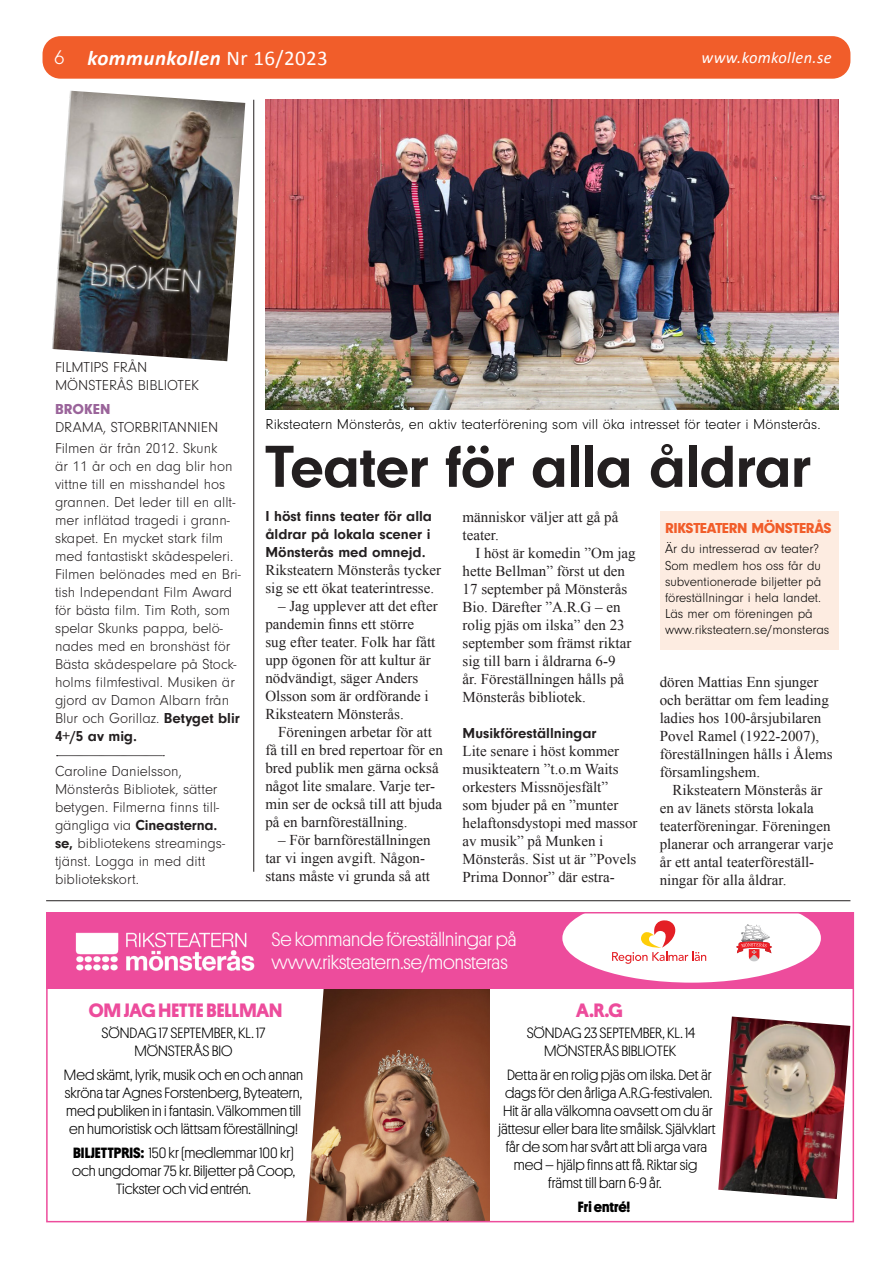
<style>
.page{position:relative;width:893px;height:1263px;background:#fff}
.page>*{position:absolute;margin:0;border:0;box-sizing:border-box;transform-origin:0 0}
.t1{font:700 61.5px "Neuzeit Gro";letter-spacing:-.02em;color:#231f20}
.t2{font:italic 700 21px "Calibri";letter-spacing:.02em;color:#fff}
.t3{font:300 21px "Neuzeit Gro";color:#fff}
.t4{font:300 19.5px/23.4px "Stage Sans";letter-spacing:-.005em;color:#fff}
.t5{font:700 19.5px "Stage Sans";letter-spacing:-.005em;color:#ed4c9c}
.t6{font:italic 16.5px "Calibri";letter-spacing:.02em;color:#fff}
.t7{font:15px/18px "Times New Roman";color:#231f20}
.t8{font:300 15px/18px "Neuzeit Gro";color:#231f20}
.t9{font:300 15px/18px "Stage Sans";color:#000;text-align:center}
.t10{font:700 15px/18px "Neuzeit Gro";color:#231f20;text-align:justify}
.t11{font:300 15px "Neuzeit Gro";color:#000}
.t12{font:900 15px "Neuzeit Gro";letter-spacing:-.03em;color:#f15d2a}
.t13{font:700 15px "Stage Sans";letter-spacing:-.005em;color:#000}
.t14{font:900 15px "Neuzeit Gro";color:#9a649a}
.t15{font:300 13.5px/16.2px "Neuzeit Gro";color:#000}
.s1{font-weight:400;font-style:normal}
.s2{font-weight:700}
</style>
<div class="page">
<div style="left:43px;top:36px;width:807px;height:43px;background:#f15d2a;border-radius:18px"></div>
<hr style="left:46px;top:900px;width:804px;height:1px;background:#231f20">
<img style="left:265px;top:100px;width:574px;height:310px">
<svg style="left:57px;top:755px;width:107px;height:1px"></svg>
<img style="left:52px;top:91px;width:193px;height:270px">
<hr style="left:253px;top:100px;width:1px;height:772px;background:#231f20">
<img style="left:325px;top:988px;width:164px;height:231px">
<img style="left:718px;top:1016px;width:132px;height:183px">
<svg style="left:284px;top:988px;width:41px;height:231px"></svg>
<div style="left:46px;top:912px;width:808px;height:76px;background:#ed4c9c"></div>
<img style="left:75px;top:932px;width:180px;height:39px">
<svg style="left:562px;top:915px;width:259px;height:68px"></svg>
<div style="left:46px;top:912px;width:808px;height:310px;border:2px solid #ed4c9c"></div>
<div style="left:660px;top:511px;width:179px;height:138px;background:#fdece1"></div>
<p class="t3" style="left:54px;top:46px;width:12px">6</p>
<p class="t2" style="left:88px;top:44px;width:242px">kommunkollen <span class="s1">Nr 16/2023</span></p>
<p class="t6" style="left:702px;top:46px;width:132px">www.komkollen.se</p>
<p class="t8" style="left:55px;top:359px;width:146px">FILMTIPS FRÅN<br>MÖNSTERÅS BIBLIOTEK</p>
<p class="t14" style="left:55px;top:401px;width:57px">BROKEN</p>
<p class="t8" style="left:55px;top:419px;width:165px">DRAMA, STORBRITANNIEN</p>
<p class="t8" style="left:55px;top:440px;width:187px">Filmen är från 2012. Skunk<br>är 11 år och en dag blir hon vittne till en misshandel hos grannen. Det leder till en allt&shy;mer inflätad tragedi i grann&shy;skapet. En mycket stark film med fantastiskt skådespeleri.<br>Filmen belönades med en Bri&shy;tish Independant Film Award för bästa film. Tim Roth, som spelar Skunks pappa, belö&shy;nades med en bronshäst för<br>Bästa skådespelare på Stock&shy;holms filmfestival. Musiken är gjord av Damon Albarn från<br>Blur och Gorillaz. <span class="s2">Betyget blir<br>4+/5 av mig.</span></p>
<p class="t8" style="left:55px;top:762px;width:172px">Caroline Danielsson,<br>Mönsterås Bibliotek, sätter betygen. Filmerna finns till&shy;gängliga via <span class="s2">Cineasterna. se,</span> bibliotekens streamings&shy;tjänst. Logga in med ditt bibliotekskort.</p>
<p class="t11" style="left:265px;top:416px;width:557px">Riksteatern Mönsterås, en aktiv teaterförening som vill öka intresset för teater i Mönsterås.</p>
<p class="t1" style="left:265px;top:432px;width:547px">Teater för alla åldrar</p>
<p class="t10" style="left:265px;top:507px;width:168px">I höst finns teater för alla åldrar på lokala scener i Mönsterås med omnejd.</p>
<p class="t7" style="left:265px;top:561px;width:177px">Riksteatern Mönsterås tycker sig se ett ökat teaterintresse.</p>
<p class="t7" style="left:265px;top:597px;width:174px;text-indent:13px">– Jag upplever att det efter pandemin finns ett större sug efter teater. Folk har fått upp ögonen för att kultur är nödvändigt, säger Anders<br>Olsson som är ordförande i<br>Riksteatern Mönsterås.</p>
<p class="t7" style="left:265px;top:723px;width:179px;text-indent:13px">Föreningen arbetar för att få till en bred repertoar för en bred publik men gärna också något lite smalare. Varje ter&shy;min ser de också till att bjuda på en barnföreställning.</p>
<p class="t7" style="left:265px;top:831px;width:167px;text-indent:13px">– För barnföreställningen tar vi ingen avgift. Någon&shy;stans måste vi grunda så att</p>
<p class="t7" style="left:463px;top:507px;width:157px">människor väljer att gå på teater.</p>
<p class="t7" style="left:463px;top:543px;width:175px;text-indent:13px">I höst är komedin ”Om jag hette Bellman” först ut den<br>17 september på Mönsterås<br>Bio. Därefter ”A.R.G – en rolig pjäs om ilska” den 23 september som främst riktar sig till barn i åldrarna 6-9<br>år. Föreställningen hålls på<br>Mönsterås bibliotek.</p>
<p class="t10" style="left:463px;top:724px;width:135px">Musikföreställningar</p>
<p class="t7" style="left:463px;top:741px;width:176px">Lite senare i höst kommer musikteatern ”t.o.m Waits orkesters Missnöjesfält”<br>som bjuder på en ”munter helaftonsdystopi med massor av musik” på Munken i<br>Mönsterås. Sist ut är ”Povels<br>Prima Donnor” där estra-</p>
<p class="t12" style="left:665px;top:519px;width:168px">RIKSTEATERN MÖNSTERÅS</p>
<p class="t15" style="left:665px;top:541px;width:166px">Är du intresserad av teater?<br>Som medlem hos oss får du subventionerade biljetter på föreställningar i hela landet.<br>Läs mer om föreningen på www.riksteatern.se/monsteras</p>
<p class="t7" style="left:660px;top:672px;width:174px">dören Mattias Enn sjunger och berättar om fem leading ladies hos 100-årsjubilaren<br>Povel Ramel (1922-2007), föreställningen hålls i Ålems församlingshem.</p>
<p class="t7" style="left:660px;top:780px;width:175px;text-indent:13px">Riksteatern Mönsterås är en av länets största lokala teaterföreningar. Föreningen planerar och arrangerar varje år ett antal teaterföreställ&shy;ningar för alla åldrar.</p>
<p class="t4" style="left:271px;top:926px;width:247px">Se kommande föreställningar på www.riksteatern.se/monsteras</p>
<p class="t5" style="left:89px;top:996px;width:195px">OM JAG HETTE BELLMAN</p>
<p class="t5" style="left:576px;top:996px;width:48px">A.R.G</p>
<p class="t9" style="left:102px;top:1022px;width:165px">SÖNDAG 17 SEPTEMBER, KL. 17<br>MÖNSTERÅS BIO</p>
<p class="t9" style="left:64px;top:1064px;width:241px;text-align:left">Med skämt, lyrik, musik och en och annan skröna tar Agnes Forstenberg, Byteatern, med publiken in i fantasin. Välkommen till en humoristisk och lättsam föreställning!</p>
<p class="t9" style="left:72px;top:1142px;width:225px"><span class="s2">BILJETTPRIS:</span> 150 kr (medlemmar 100 kr) och ungdomar 75 kr. Biljetter på Coop,<br>Tickster och vid entrén.</p>
<p class="t9" style="left:527px;top:1022px;width:170px">SÖNDAG 23 SEPTEMBER, KL. 14<br>MÖNSTERÅS BIBLIOTEK</p>
<p class="t9" style="left:498px;top:1064px;width:219px">Detta är en rolig pjäs om ilska. Det är dags för den årliga A.R.G-festivalen.<br>Hit är alla välkomna oavsett om du är jättesur eller bara lite småilsk. Självklart får de som har svårt att bli arga vara med – hjälp finns att få. Riktar sig främst till barn 6-9 år.</p>
<p class="t13" style="left:578px;top:1195px;width:54px">Fri entré!</p>
</div>
